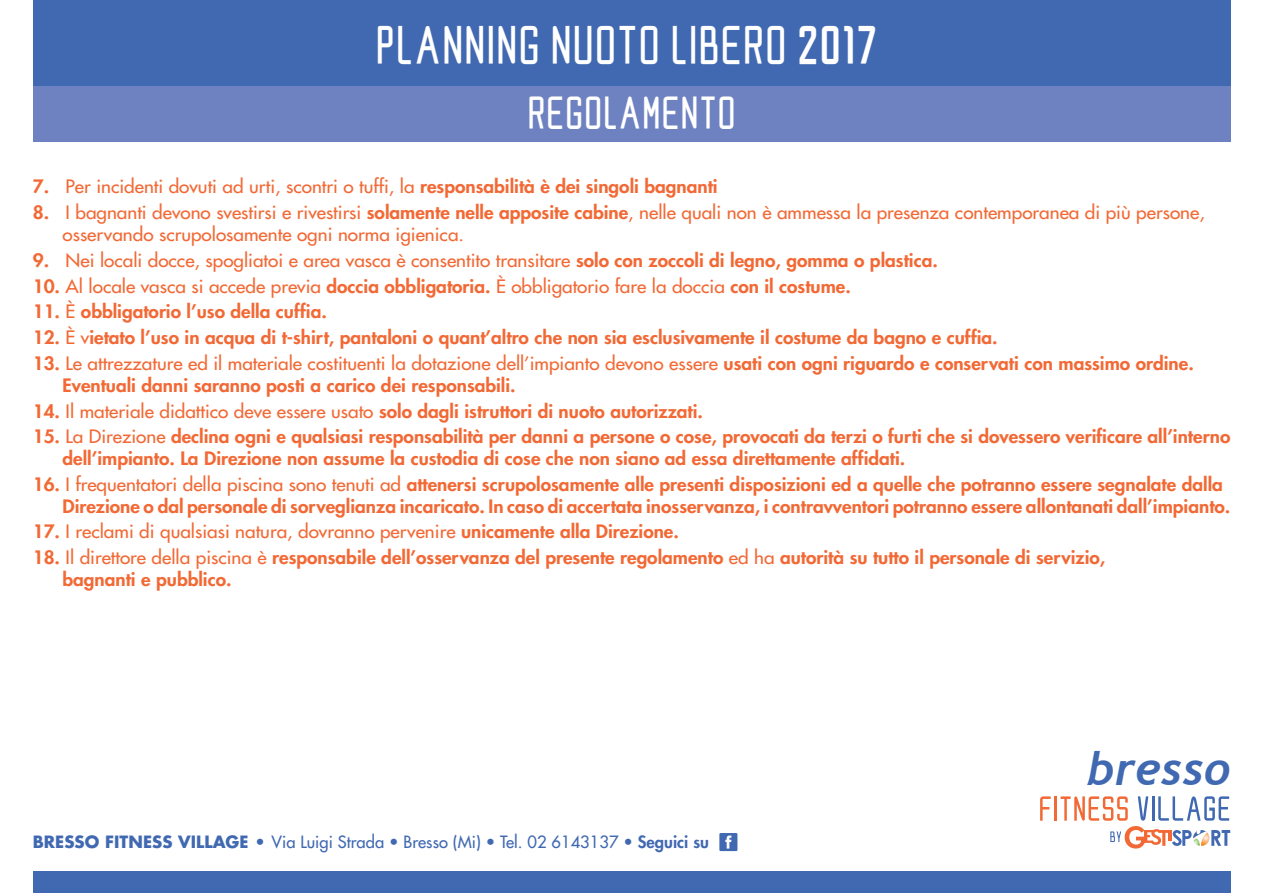
<style>
.page{position:relative;width:1263px;height:893px;background:#fff}
.page>*{position:absolute;margin:0;border:0;box-sizing:border-box;transform-origin:0 0}
.t1{font:italic 700 46.35px "Trebuchet";letter-spacing:.005em;color:#4169b2}
.t2{font:37.05px "Nike 200204";color:#fff}
.t3{font:31.5px "Nike 200204";color:#fff}
.t4{font:800 18px "Futura Std";color:#f26935;scale:1.05 1}
.t5{font:500 18px "Futura Std";color:#f26935;scale:1.05 1}
.t6{font:500 16.5px "Futura Std";letter-spacing:.005em;color:#4169b2}
.s1{font-weight:800}
.s2{font-weight:500}
.s3{font-weight:700}
</style>
<div class="page">
<svg style="left:1040px;top:796px;width:11px;height:25px"></svg>
<hr style="left:1054px;top:796px;width:3px;height:25px;background:#f26935">
<svg style="left:1060px;top:796px;width:170px;height:52px"></svg>
<div style="left:33px;top:871px;width:1197px;height:22px;background:#4169b2"></div>
<div style="left:719px;top:833px;width:18px;height:18px;background:#4169b2"></div>
<svg style="left:725px;top:835px;width:6px;height:14px"></svg>
<div style="left:33px;top:0;width:1197px;height:90px;background:#4169b2"></div>
<div style="left:33px;top:87px;width:1197px;height:55px;background:#6e82c1"></div>
<p class="t2" style="left:375px;top:18px;width:504px">PLANNING NUOTO LIBERO 2017</p>
<p class="t3" style="left:527px;top:89px;width:210px">REGOLAMENTO</p>
<p class="t5" style="left:33px;top:176px;width:654px"><span class="s1">7.</span> Per incidenti dovuti ad urti, scontri o tuffi, la <span class="s1">responsabilità è dei singoli bagnanti</span></p>
<p class="t5" style="left:33px;top:201px;width:1118px"><span class="s1">8.</span> I bagnanti devono svestirsi e rivestirsi <span class="s1">solamente nelle apposite cabine</span>, nelle quali non è ammessa la presenza contemporanea di più persone,</p>
<p class="t5" style="left:63px;top:223px;width:384px">osservando scrupolosamente ogni norma igienica.</p>
<p class="t5" style="left:33px;top:249px;width:863px"><span class="s1">9.</span> Nei locali docce, spogliatoi e area vasca è consentito transitare <span class="s1">solo con zoccoli di legno, gomma o plastica.</span></p>
<p class="t5" style="left:33px;top:275px;width:781px"><span class="s1">10.</span> Al locale vasca si accede previa <span class="s1">doccia obbligatoria.</span> È obbligatorio fare la doccia <span class="s1">con il costume.</span></p>
<p class="t4" style="left:33px;top:300px;width:282px">11. <span class="s2">È</span> obbligatorio l’uso della cuffia.</p>
<p class="t4" style="left:33px;top:326px;width:920px">12. <span class="s2">È v</span>ietato l’uso in acqua di t-shirt, pantaloni o quant’altro che non sia esclusivamente il costume da bagno e cuffia.</p>
<p class="t5" style="left:33px;top:352px;width:1107px"><span class="s1">13.</span> Le attrezzature ed il materiale costituenti la dotazione dell’impianto devono essere <span class="s1">usati con ogni riguardo e conservati con massimo ordine.</span></p>
<p class="t4" style="left:63px;top:374px;width:433px">Eventuali danni saranno posti a carico dei responsabili.</p>
<p class="t4" style="left:33px;top:400px;width:640px">14. <span class="s2">Il materiale didattico deve essere usato</span> solo dagli istruttori di nuoto autorizzati.</p>
<p class="t4" style="left:33px;top:425px;width:1142px">15. <span class="s2">La Direzione</span> declina ogni e qualsiasi responsabilità per danni a persone o cose, provocati da terzi o furti che si dovessero verificare all’interno</p>
<p class="t4" style="left:63px;top:447px;width:804px">dell’impianto. La Direzione non assume la custodia di cose che non siano ad essa direttamente affidati.</p>
<p class="t4" style="left:33px;top:473px;width:1135px">16. <span class="s2">I frequentatori della piscina sono tenuti ad</span> attenersi scrupolosamente alle presenti disposizioni ed a quelle che potranno essere segnalate dalla</p>
<p class="t4" style="left:63px;top:494px;width:1114px">Direzione o dal personale di sorveglianza incaricato. In caso di accertata inosservanza, i contravventori potranno essere allontanati dall’impianto.</p>
<p class="t5" style="left:33px;top:520px;width:617px"><span class="s1">17.</span> I reclami di qualsiasi natura, dovranno pervenire <span class="s1">unicamente alla Direzione.</span></p>
<p class="t4" style="left:33px;top:546px;width:1023px">18. <span class="s2">Il direttore della piscina è</span> responsabile dell’osservanza del presente regolamento <span class="s2">ed ha</span> autorità su tutto il personale di servizio,</p>
<p class="t4" style="left:63px;top:568px;width:163px">bagnanti e pubblico.</p>
<p class="t6" style="left:33px;top:831px;width:678px"><span class="s3">BRESSO FITNESS VILLAGE •</span> Via Luigi Strada • Bresso (Mi) • Tel. 02 6143137 • <span class="s1">Seguici su</span></p>
<h1 class="t1" style="left:1087px;top:740px;width:145px">bresso</h1>
</div>
